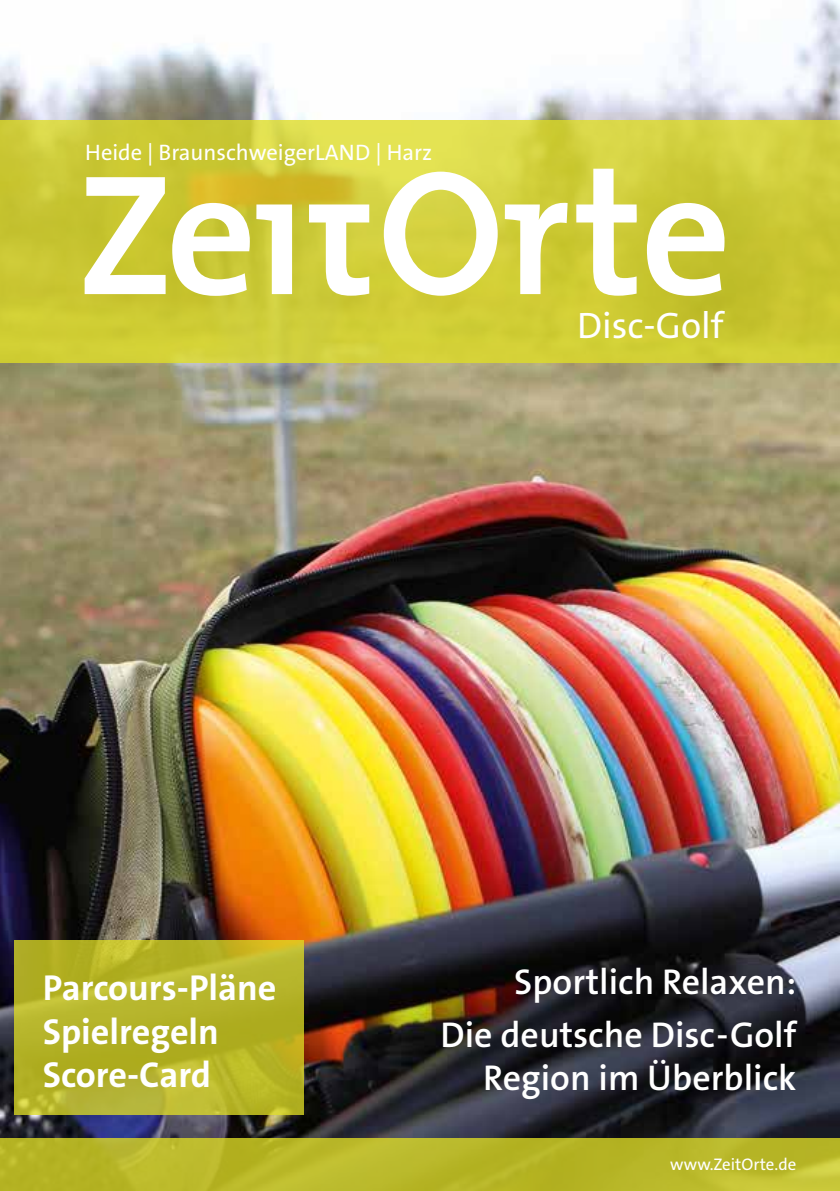
<style>
.page{position:relative;width:840px;height:1191px;background:#fff}
.page>*{position:absolute;margin:0;border:0;box-sizing:border-box;transform-origin:0 0}
.t1{font:37px "The Sans Os F";color:#fff}
.t2{font:700 36.2px/43.4px "The Sans Os F";color:#fff}
.t3{font:36px/43.2px "The Sans W6 Se Bld";color:#fff;text-align:right}
.t4{font:22.4px "The Sans Os F";color:#fff}
.t5{font:16.8px "The Sans Os F";color:#fff}
</style>
<div class="page">
<img style="left:0;top:0;width:839px;height:1138px">
<div style="left:0;top:1138px;width:839px;height:53px;background:#b8b628"></div>
<svg style="left:0;top:120px;width:839px;height:243px;background:#cfcc38"></svg>
<svg style="left:85px;top:177px;width:80px;height:117px"></svg>
<svg style="left:172px;top:203px;width:78px;height:93px"></svg>
<svg style="left:256px;top:204px;width:36px;height:90px"></svg>
<svg style="left:309px;top:204px;width:60px;height:92px"></svg>
<svg style="left:504px;top:202px;width:63px;height:92px"></svg>
<svg style="left:383px;top:172px;width:114px;height:124px"></svg>
<svg style="left:576px;top:169px;width:60px;height:127px"></svg>
<svg style="left:646px;top:203px;width:78px;height:93px"></svg>
<svg style="left:14px;top:939px;width:289px;height:175px;background:#b5b328"></svg>
<p class="t4" style="left:85px;top:138px;width:348px">Heide | BraunschweigerLAND | Harz</p>
<p class="t1" style="left:576px;top:301px;width:148px">Disc-Golf</p>
<p class="t2" style="left:43px;top:966px;width:235px">Parcours-Pläne<br>Spielregeln<br>Score-Card</p>
<p class="t3" style="left:514px;top:960px;width:283px">Sportlich Relaxen:</p>
<p class="t3" style="left:440px;top:1013px;width:357px">Die deutsche Disc-Golf<br>Region im Überblick</p>
<p class="t5" style="left:670px;top:1153px;width:128px">www.ZeitOrte.de</p>
</div>
